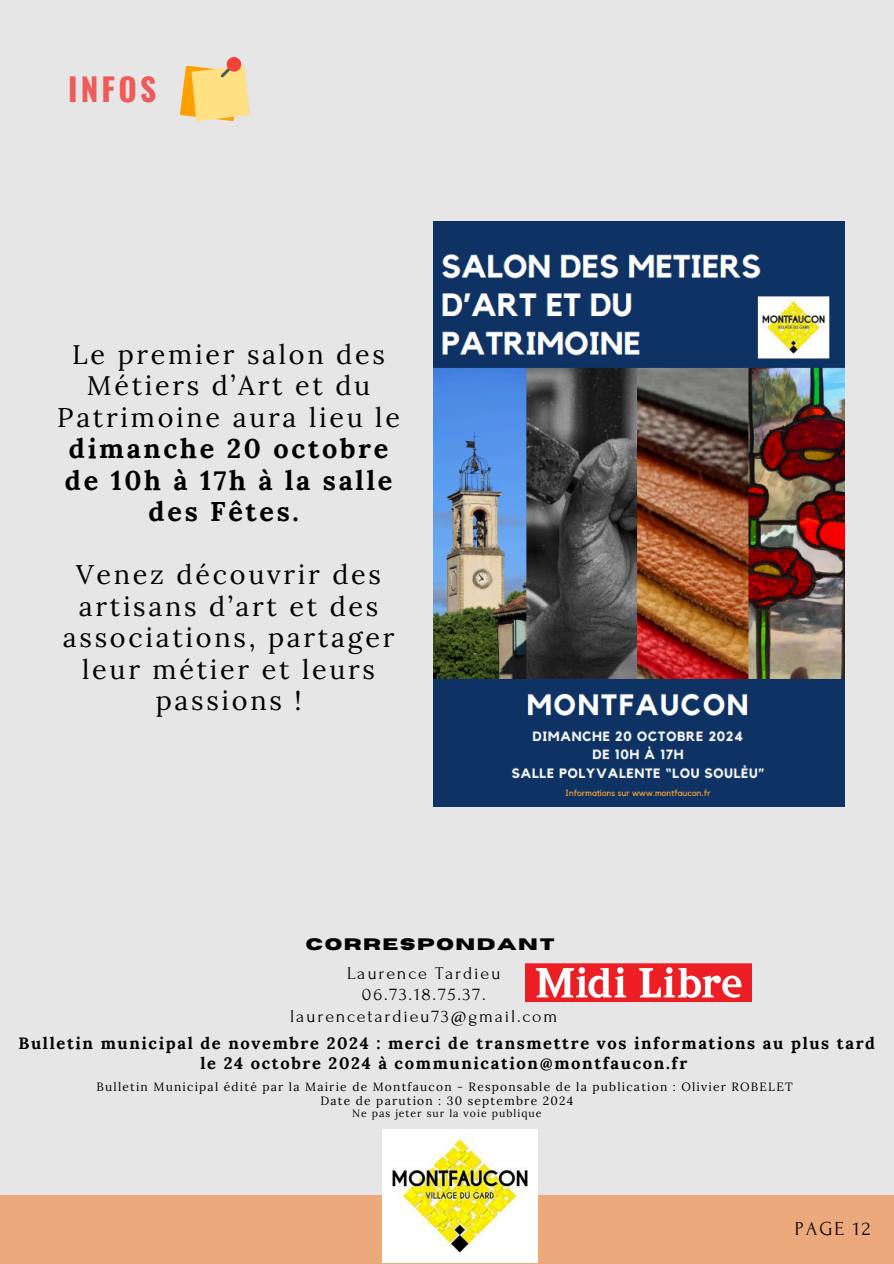
<style>
.page{position:relative;width:894px;height:1264px;background:#fff}
.page>*{position:absolute;margin:0;border:0;box-sizing:border-box;transform-origin:0 0}
.t1{font:700 31.5px "Oswald";letter-spacing:.1em;color:#ee5c59}
.t2{font:27px/31.5px "Lora";letter-spacing:.1em;color:#000;text-align:center}
.t3{font:19.8px "Forum";letter-spacing:.1em;color:#000}
.t4{font:18px/21.3px "Forum";letter-spacing:.1em;color:#000;text-align:center}
.t5{font:700 16.5px/19.2px "Lora";letter-spacing:.1em;color:#000;text-align:center}
.t6{font:700 16.5px "Horizon";letter-spacing:.1em;color:#000}
.t7{font:12px "Lora";letter-spacing:.1em;color:#000}
.t8{font:10.5px "Lora";letter-spacing:.1em;color:#000}
.s1{font-weight:700}
</style>
<div class="page">
<div style="left:0;top:0;width:893px;height:1263px;background:#e6e6e6"></div>
<div style="left:0;top:1195px;width:893px;height:68px;background:#eca97c"></div>
<img style="left:382px;top:1129px;width:155px;height:133px">
<img style="left:180px;top:58px;width:69px;height:63px">
<img style="left:525px;top:963px;width:226px;height:38px">
<img style="left:433px;top:222px;width:410px;height:584px">
<h5 class="t1" style="left:68px;top:65px;width:90px">INFOS</h5>
<p class="t2" style="left:57px;top:338px;width:344px">Le premier salon des<br>Métiers d’Art et du<br>Patrimoine aura lieu le <span class="s1">dimanche 20 octobre de 10h à 17h à la salle des Fêtes.</span></p>
<p class="t2" style="left:63px;top:558px;width:333px">Venez découvrir des artisans d’art et des associations, partager leur métier et leurs passions !</p>
<p class="t6" style="left:306px;top:936px;width:250px">CORRESPONDANT</p>
<p class="t4" style="left:290px;top:962px;width:268px">Laurence Tardieu<br>06.73.18.75.37. laurencetardieu73@gmail.com</p>
<h6 class="t5" style="left:18px;top:1033px;width:857px">Bulletin municipal de novembre 2024 : merci de transmettre vos informations au plus tard le 24 octobre 2024 à communication@montfaucon.fr</h6>
<p class="t7" style="left:96px;top:1079px;width:697px">Bulletin Municipal édité par la Mairie de Montfaucon - Responsable de la publication : Olivier ROBELET</p>
<p class="t7" style="left:320px;top:1093px;width:254px">Date de parution : 30 septembre 2024</p>
<p class="t8" style="left:352px;top:1105px;width:191px">Ne pas jeter sur la voie publique</p>
<p class="t3" style="left:794px;top:1217px;width:77px">PAGE 12</p>
</div>
